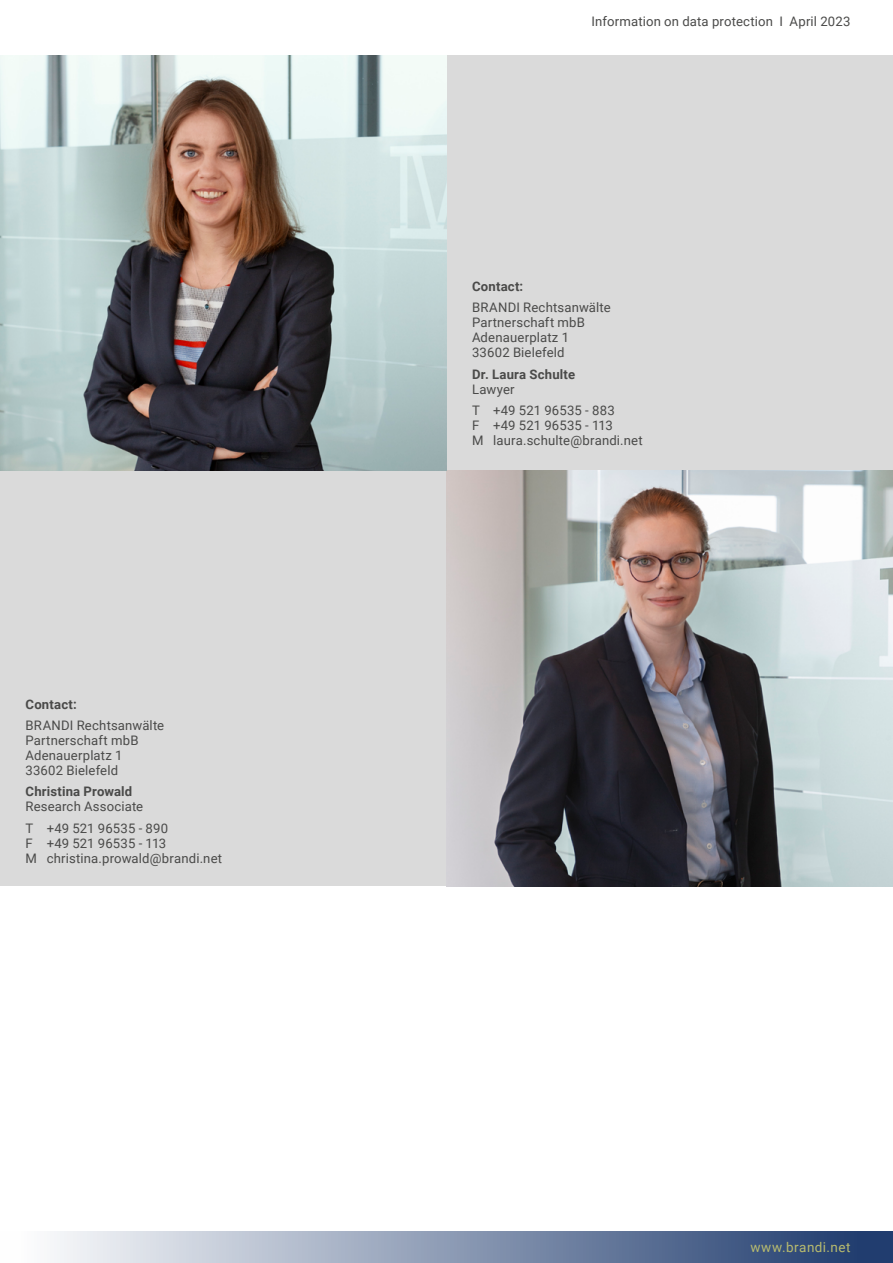
<style>
.page{position:relative;width:893px;height:1263px;background:#fff}
.page>*{position:absolute;margin:0;border:0;box-sizing:border-box;transform-origin:0 0}
.t1{font:13.5px "Roboto";letter-spacing:.035em;color:#b8bb6e}
.Kontaktdaten{font:13.2px/15px "Roboto";letter-spacing:.01em;color:#4a4a49}
.Kontaktdaten-2{font:700 13.2px/15px "Roboto";letter-spacing:.015em;color:#4a4a49}
.s1{font-weight:700}
.s2{font-weight:400}
</style>
<div class="page">
<div style="left:0;top:1231px;width:893px;height:32px;background:linear-gradient(to right,#fff,#19366a)"></div>
<div style="left:446px;top:55px;width:447px;height:416px;background:#dadada"></div>
<div style="left:0;top:471px;width:446px;height:415px;background:#dadada"></div>
<img style="left:446px;top:471px;width:447px;height:415px">
<img style="left:0;top:55px;width:446px;height:416px">
<p class="Kontaktdaten-2" style="left:26px;top:696px;width:53px">Contact:</p>
<p class="Kontaktdaten" style="left:26px;top:717px;width:140px">BRANDI Rechtsanwälte<br>Partnerschaft mbB<br>Adenauerplatz 1<br>33602 Bielefeld</p>
<p class="Kontaktdaten" style="left:26px;top:784px;width:119px"><span class="s1">Christina Prowald<br></span>Research Associate</p>
<p class="Kontaktdaten" style="left:26px;top:820px;width:198px">T +49 521 96535 - 890<br>F +49 521 96535 - 113<br>M christina.prowald@brandi.net</p>
<p class="Kontaktdaten" style="left:592px;top:14px;width:260px">Information on data protection I April 2023</p>
<p class="Kontaktdaten-2" style="left:472px;top:278px;width:53px">Contact:</p>
<p class="Kontaktdaten" style="left:472px;top:300px;width:140px">BRANDI Rechtsanwälte<br>Partnerschaft mbB<br>Adenauerplatz 1<br>33602 Bielefeld</p>
<p class="Kontaktdaten-2" style="left:472px;top:366px;width:105px">Dr. Laura Schulte<br><span class="s2">Lawyer</span></p>
<p class="Kontaktdaten" style="left:472px;top:402px;width:172px">T +49 521 96535 - 883<br>F +49 521 96535 - 113<br>M laura.schulte@brandi.net</p>
<p class="t1" style="left:750px;top:1237px;width:102px">www.brandi.net</p>
</div>
